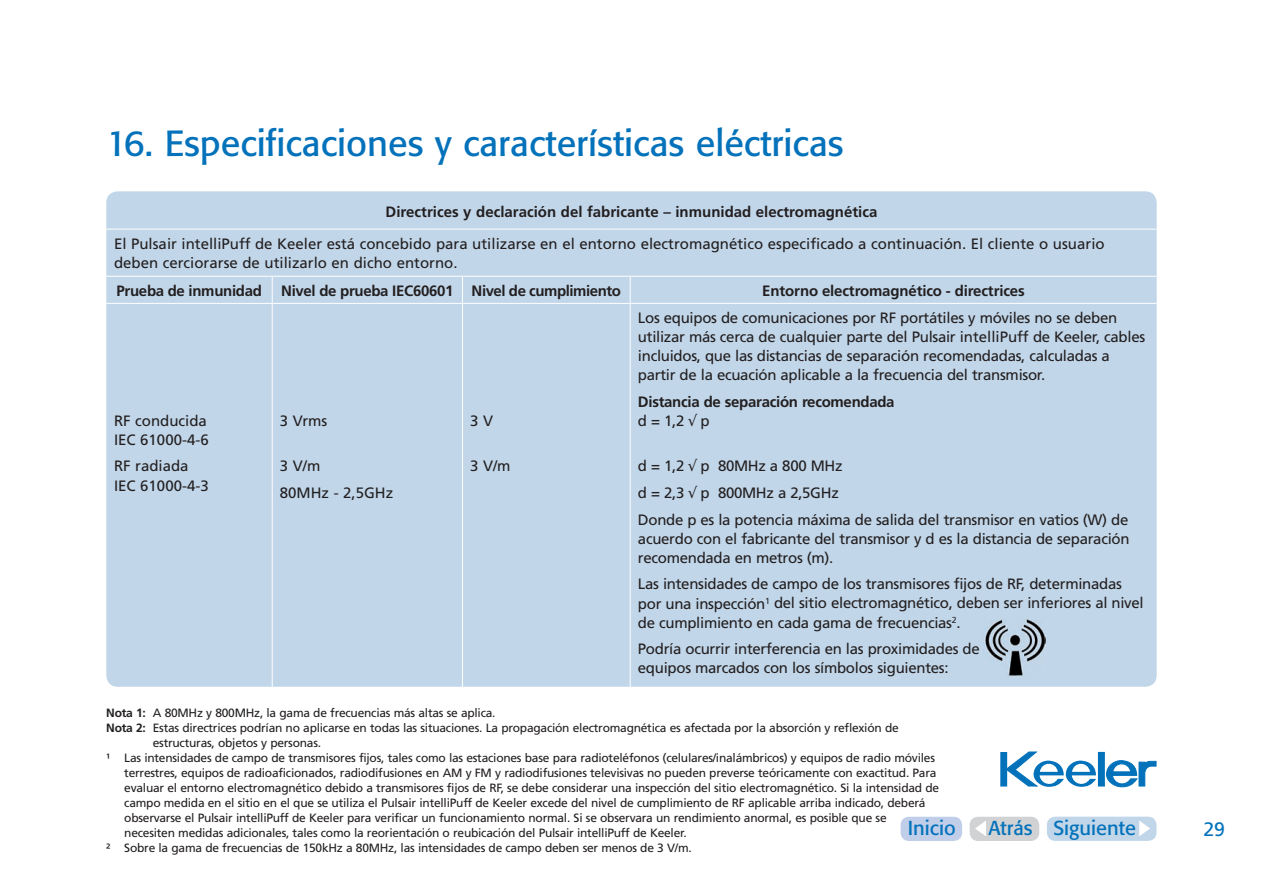
<style>
.page{position:relative;width:1263px;height:893px;background:#fff}
.page>*{position:absolute;margin:0;border:0;box-sizing:border-box;transform-origin:0 0}
.t1{font:36px "Formata BQ";color:#0372bb}
.t2{font:19.95px "Formata BQ";color:#0372bb}
.t3{font:19.5px "Frutiger";color:#0372bb}
.t4{font:15px/19px "Frutiger";letter-spacing:-.02em;color:#231f20}
.t5{font:15px/19px "Frutiger";color:#231f20}
.t6{font:700 15px/19px "Frutiger";letter-spacing:-.01em;color:#231f20}
.t7{font:12px "Frutiger";letter-spacing:-.02em;color:#231f20}
.s1{font-weight:400}
.s2{font-weight:700}
</style>
<div class="page">
<div style="left:1047px;top:817px;width:109px;height:24px;background:#c1d6e9;border-radius:9px"></div>
<svg style="left:1139px;top:821px;width:11px;height:15px"></svg>
<div style="left:900px;top:817px;width:62px;height:24px;background:#c0cee9;border-radius:9px"></div>
<div style="left:970px;top:817px;width:69px;height:24px;background:#d1d2d4;border-radius:9px"></div>
<svg style="left:975px;top:821px;width:11px;height:15px"></svg>
<div style="left:1001px;top:752px;width:6px;height:34px;background:#0372bb"></div>
<svg style="left:1006px;top:752px;width:90px;height:35px"></svg>
<div style="left:1098px;top:752px;width:6px;height:34px;background:#0372bb"></div>
<svg style="left:1106px;top:760px;width:50px;height:27px"></svg>
<div style="left:106px;top:191px;width:1051px;height:496px;background:#c1d6e9;border-radius:11px"></div>
<hr style="left:106px;top:229px;width:166px;height:1px;background:#fff">
<hr style="left:272px;top:229px;width:190px;height:1px;background:#fff">
<hr style="left:462px;top:229px;width:168px;height:1px;background:#fff">
<hr style="left:630px;top:229px;width:527px;height:1px;background:#fff">
<hr style="left:106px;top:276px;width:166px;height:1px;background:#fff">
<hr style="left:272px;top:276px;width:190px;height:1px;background:#fff">
<svg style="left:272px;top:277px;width:1px;height:26px"></svg>
<hr style="left:462px;top:276px;width:168px;height:1px;background:#fff">
<svg style="left:462px;top:277px;width:1px;height:26px"></svg>
<hr style="left:630px;top:276px;width:527px;height:1px;background:#fff">
<svg style="left:630px;top:277px;width:1px;height:26px"></svg>
<hr style="left:106px;top:303px;width:166px;height:1px;background:#fff">
<hr style="left:272px;top:303px;width:190px;height:1px;background:#fff">
<hr style="left:272px;top:304px;width:1px;height:396px;background:#fff">
<hr style="left:462px;top:303px;width:168px;height:1px;background:#fff">
<hr style="left:462px;top:304px;width:1px;height:396px;background:#fff">
<hr style="left:630px;top:303px;width:527px;height:1px;background:#fff">
<hr style="left:630px;top:304px;width:1px;height:396px;background:#fff">
<img style="left:983px;top:619px;width:62px;height:57px">
<h1 class="t1" style="left:106px;top:121px;width:739px">16. Especificaciones y características eléctricas</h1>
<p class="t6" style="left:386px;top:202px;width:493px">Directrices y declaración del fabricante – inmunidad electromagnética</p>
<p class="t5" style="left:114px;top:234px;width:992px">El Pulsair intelliPuff de Keeler está concebido para utilizarse en el entorno electromagnético especificado a continuación. El cliente o usuario deben cerciorarse de utilizarlo en dicho entorno.</p>
<p class="t6" style="left:117px;top:281px;width:147px">Prueba de inmunidad</p>
<p class="t6" style="left:281px;top:281px;width:341px">Nivel de prueba IEC60601 Nivel de cumplimiento</p>
<p class="t6" style="left:762px;top:281px;width:264px">Entorno electromagnético - directrices</p>
<p class="t5" style="left:114px;top:411px;width:96px">RF conducida<br>IEC 61000-4-6</p>
<p class="t5" style="left:114px;top:457px;width:96px">RF radiada<br>IEC 61000-4-3</p>
<p class="t4" style="left:280px;top:411px;width:49px">3 Vrms</p>
<p class="t5" style="left:280px;top:453px;width:115px;line-height:26.5px">3 V/m<br>80MHz - 2,5GHz</p>
<p class="t4" style="left:470px;top:411px;width:24px">3 V</p>
<p class="t4" style="left:470px;top:457px;width:42px">3 V/m</p>
<p class="t4" style="left:638px;top:308px;width:509px">Los equipos de comunicaciones por RF portátiles y móviles no se deben utilizar más cerca de cualquier parte del Pulsair intelliPuff de Keeler, cables incluidos, que las distancias de separación recomendadas, calculadas a partir de la ecuación aplicable a la frecuencia del transmisor.</p>
<p class="t6" style="left:638px;top:392px;width:258px">Distancia de separación recomendada <span class="s1">d = 1,2</span> √ <span class="s1">p</span></p>
<p class="t4" style="left:638px;top:453px;width:492px;line-height:26.5px">d = 1,2 √ p 80MHz a 800 MHz<br>d = 2,3 √ p 800MHz a 2,5GHz<br>Donde p es la potencia máxima de salida del transmisor en vatios (W) de</p>
<p class="t4" style="left:638px;top:529px;width:493px">acuerdo con el fabricante del transmisor y d es la distancia de separación recomendada en metros (m).</p>
<p class="t4" style="left:638px;top:575px;width:507px">Las intensidades de campo de los transmisores fijos de RF, determinadas por una inspección<sup>1</sup> del sitio electromagnético, deben ser inferiores al nivel de cumplimiento en cada gama de frecuencias<sup>2</sup>.</p>
<p class="t4" style="left:638px;top:639px;width:343px">Podría ocurrir interferencia en las proximidades de equipos marcados con los símbolos siguientes:</p>
<p class="t7" style="left:106px;top:706px;width:391px"><span class="s2">Nota 1:</span> A 80MHz y 800MHz, la gama de frecuencias más altas se aplica.</p>
<p class="t7" style="left:106px;top:721px;width:794px"><span class="s2">Nota 2:</span> Estas directrices podrían no aplicarse en todas las situaciones. La propagación electromagnética es afectada por la absorción y reflexión de</p>
<p class="t7" style="left:153px;top:736px;width:170px">estructuras, objetos y personas.</p>
<p class="t7" style="left:106px;top:751px;width:830px">¹ Las intensidades de campo de transmisores fijos, tales como las estaciones base para radioteléfonos (celulares/inalámbricos) y equipos de radio móviles</p>
<p class="t7" style="left:124px;top:766px;width:814px">terrestres, equipos de radioaficionados, radiodifusiones en AM y FM y radiodifusiones televisivas no pueden preverse teóricamente con exactitud. Para</p>
<p class="t7" style="left:124px;top:781px;width:816px">evaluar el entorno electromagnético debido a transmisores fijos de RF, se debe considerar una inspección del sitio electromagnético. Si la intensidad de</p>
<p class="t7" style="left:124px;top:796px;width:803px">campo medida en el sitio en el que se utiliza el Pulsair intelliPuff de Keeler excede del nivel de cumplimiento de RF aplicable arriba indicado, deberá</p>
<p class="t7" style="left:124px;top:811px;width:764px">observarse el Pulsair intelliPuff de Keeler para verificar un funcionamiento normal. Si se observara un rendimiento anormal, es posible que se</p>
<p class="t7" style="left:124px;top:826px;width:564px">necesiten medidas adicionales, tales como la reorientación o reubicación del Pulsair intelliPuff de Keeler.</p>
<p class="t7" style="left:106px;top:841px;width:587px">² Sobre la gama de frecuencias de 150kHz a 80MHz, las intensidades de campo deben ser menos de 3 V/m.</p>
<h2 class="t2" style="left:908px;top:816px;width:49px">Inicio</h2>
<h2 class="t2" style="left:988px;top:816px;width:149px">Atrás Siguiente</h2>
<h3 class="t3" style="left:1203px;top:818px;width:23px">29</h3>
</div>
